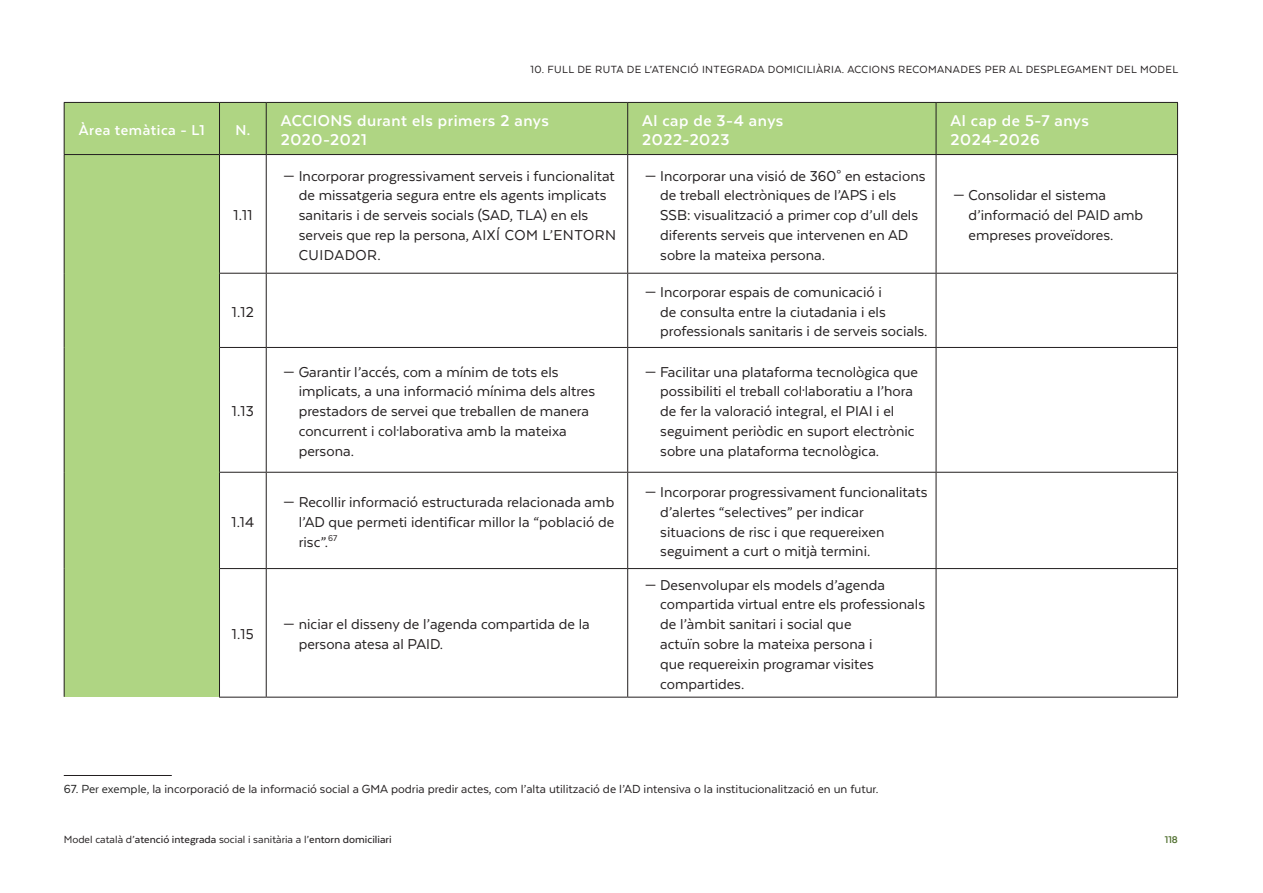
<style>
.page{position:relative;width:1263px;height:893px;background:#fff}
.page>*{position:absolute;margin:0;border:0;box-sizing:border-box;transform-origin:0 0}
.t1{font:700 18px/19.5px "Texta";letter-spacing:.03em;color:#fff}
.t2{font:16.5px/19.8px "Texta";color:#231f20}
.t3{font:700 16.5px "Texta";letter-spacing:.03em;color:#fff}
.t4{font:13.5px "Texta";color:#231f20}
.t5{font:12px "Texta";letter-spacing:.03em;color:#231f20}
.t6{font:500 12px "Texta";color:#231f20}
.t7{font:700 11.25px "Texta";color:#517030}
.t8{font:9.6px "Texta";color:#231f20}
.s1{color:#262626}
.s2{font-weight:400}
</style>
<div class="page">
<div style="left:64px;top:102px;width:155px;height:53px;background:#afd583"></div>
<div style="left:219px;top:102px;width:47px;height:53px;background:#afd583"></div>
<div style="left:266px;top:102px;width:362px;height:53px;background:#afd583"></div>
<div style="left:628px;top:102px;width:308px;height:53px;background:#afd583"></div>
<div style="left:936px;top:102px;width:241px;height:53px;background:#afd583"></div>
<div style="left:64px;top:155px;width:155px;height:118px;background:#afd583"></div>
<div style="left:64px;top:273px;width:155px;height:74px;background:#afd583"></div>
<div style="left:64px;top:347px;width:155px;height:125px;background:#afd583"></div>
<div style="left:64px;top:472px;width:155px;height:97px;background:#afd583"></div>
<div style="left:64px;top:569px;width:155px;height:128px;background:#afd583"></div>
<hr style="left:219px;top:103px;width:1px;height:51px;background:#231f20">
<hr style="left:266px;top:103px;width:1px;height:51px;background:#231f20">
<hr style="left:627px;top:103px;width:1px;height:51px;background:#231f20">
<hr style="left:936px;top:103px;width:1px;height:51px;background:#231f20">
<hr style="left:64px;top:155px;width:1px;height:118px;background:#231f20">
<hr style="left:64px;top:273px;width:1px;height:74px;background:#231f20">
<hr style="left:64px;top:347px;width:1px;height:125px;background:#231f20">
<hr style="left:64px;top:472px;width:1px;height:97px;background:#231f20">
<hr style="left:64px;top:569px;width:1px;height:128px;background:#231f20">
<hr style="left:64px;top:102px;width:155px;height:1px;background:#231f20">
<hr style="left:64px;top:103px;width:1px;height:51px;background:#231f20">
<hr style="left:219px;top:102px;width:47px;height:1px;background:#231f20">
<hr style="left:266px;top:102px;width:362px;height:1px;background:#231f20">
<hr style="left:628px;top:102px;width:308px;height:1px;background:#231f20">
<hr style="left:936px;top:102px;width:242px;height:1px;background:#231f20">
<hr style="left:1177px;top:103px;width:1px;height:51px;background:#231f20">
<hr style="left:219px;top:154px;width:47px;height:1px;background:#231f20">
<hr style="left:266px;top:154px;width:362px;height:1px;background:#231f20">
<hr style="left:628px;top:154px;width:308px;height:1px;background:#231f20">
<hr style="left:936px;top:154px;width:242px;height:1px;background:#231f20">
<hr style="left:219px;top:155px;width:1px;height:118px;background:#231f20">
<hr style="left:266px;top:155px;width:1px;height:118px;background:#231f20">
<hr style="left:627px;top:155px;width:1px;height:118px;background:#231f20">
<hr style="left:936px;top:155px;width:1px;height:118px;background:#231f20">
<hr style="left:1177px;top:155px;width:1px;height:118px;background:#231f20">
<hr style="left:219px;top:273px;width:47px;height:1px;background:#231f20">
<hr style="left:219px;top:274px;width:1px;height:73px;background:#231f20">
<hr style="left:266px;top:273px;width:362px;height:1px;background:#231f20">
<hr style="left:266px;top:274px;width:1px;height:73px;background:#231f20">
<hr style="left:628px;top:273px;width:308px;height:1px;background:#231f20">
<hr style="left:627px;top:274px;width:1px;height:73px;background:#231f20">
<hr style="left:936px;top:273px;width:242px;height:1px;background:#231f20">
<hr style="left:936px;top:274px;width:1px;height:73px;background:#231f20">
<hr style="left:1177px;top:274px;width:1px;height:73px;background:#231f20">
<hr style="left:219px;top:347px;width:47px;height:1px;background:#231f20">
<hr style="left:219px;top:348px;width:1px;height:124px;background:#231f20">
<hr style="left:266px;top:347px;width:362px;height:1px;background:#231f20">
<hr style="left:266px;top:348px;width:1px;height:124px;background:#231f20">
<hr style="left:628px;top:347px;width:308px;height:1px;background:#231f20">
<hr style="left:627px;top:348px;width:1px;height:124px;background:#231f20">
<hr style="left:936px;top:347px;width:242px;height:1px;background:#231f20">
<hr style="left:936px;top:348px;width:1px;height:124px;background:#231f20">
<hr style="left:1177px;top:348px;width:1px;height:124px;background:#231f20">
<hr style="left:219px;top:472px;width:47px;height:1px;background:#231f20">
<hr style="left:219px;top:473px;width:1px;height:95px;background:#231f20">
<hr style="left:266px;top:472px;width:362px;height:1px;background:#231f20">
<hr style="left:266px;top:473px;width:1px;height:95px;background:#231f20">
<hr style="left:628px;top:472px;width:308px;height:1px;background:#231f20">
<hr style="left:627px;top:473px;width:1px;height:95px;background:#231f20">
<hr style="left:936px;top:472px;width:242px;height:1px;background:#231f20">
<hr style="left:936px;top:473px;width:1px;height:95px;background:#231f20">
<hr style="left:1177px;top:473px;width:1px;height:95px;background:#231f20">
<hr style="left:219px;top:568px;width:47px;height:1px;background:#231f20">
<hr style="left:219px;top:569px;width:1px;height:128px;background:#231f20">
<hr style="left:266px;top:568px;width:362px;height:1px;background:#231f20">
<hr style="left:266px;top:569px;width:1px;height:128px;background:#231f20">
<hr style="left:628px;top:568px;width:308px;height:1px;background:#231f20">
<hr style="left:627px;top:569px;width:1px;height:128px;background:#231f20">
<hr style="left:936px;top:568px;width:242px;height:1px;background:#231f20">
<hr style="left:936px;top:569px;width:1px;height:128px;background:#231f20">
<hr style="left:1177px;top:569px;width:1px;height:128px;background:#231f20">
<hr style="left:219px;top:697px;width:47px;height:1px;background:#231f20">
<hr style="left:266px;top:697px;width:362px;height:1px;background:#231f20">
<hr style="left:628px;top:697px;width:308px;height:1px;background:#231f20">
<hr style="left:936px;top:697px;width:242px;height:1px;background:#231f20">
<hr style="left:64px;top:154px;width:155px;height:1px;background:#231f20">
<hr style="left:64px;top:775px;width:108px;height:1px;background:#231f20">
<p class="t5" style="left:530px;top:63px;width:649px">10. FULL DE RUTA DE L’ATENCIÓ INTEGRADA DOMICILIÀRIA. ACCIONS RECOMANADES PER AL DESPLEGAMENT DEL MODEL</p>
<p class="t3" style="left:79px;top:121px;width:127px">Àrea temàtica - L1</p>
<p class="t3" style="left:235px;top:121px;width:16px">N.</p>
<p class="t1" style="left:281px;top:110px;width:270px">ACCIONS durant els primers 2 anys<br>2020-2021</p>
<p class="t1" style="left:642px;top:110px;width:143px">Al cap de 3-4 anys<br>2022-2023</p>
<p class="t1" style="left:950px;top:110px;width:140px">Al cap de 5-7 anys<br>2024-2026</p>
<p class="t2" style="left:233px;top:205px;width:20px">1.11</p>
<p class="t2" style="left:232px;top:302px;width:23px">1.12</p>
<p class="t2" style="left:232px;top:401px;width:23px">1.13</p>
<p class="t2" style="left:231px;top:512px;width:24px">1.14</p>
<p class="t2" style="left:232px;top:624px;width:23px">1.15</p>
<p class="t2" style="left:283px;top:166px;width:333px">— Incorporar progressivament serveis i funcionalitat</p>
<p class="t2" style="left:299px;top:185px;width:319px">de missatgeria segura entre els agents implicats sanitaris i de serveis socials (SAD, TLA) en els serveis que rep la persona, AIXÍ COM L’ENTORN CUIDADOR.</p>
<p class="t2" style="left:283px;top:361px;width:277px">— Garantir l’accés, com a mínim de tots els</p>
<p class="t2" style="left:299px;top:381px;width:298px">implicats, a una informació mínima dels altres prestadors de servei que treballen de manera concurrent i col·laborativa amb la mateixa persona.</p>
<p class="t2" style="left:283px;top:492px;width:332px">— Recollir informació estructurada relacionada amb</p>
<p class="t2" style="left:299px;top:512px;width:317px">l’AD que permeti identificar millor la “població de</p>
<p class="t8" style="left:328px;top:533px;width:11px">67</p>
<p class="t2" style="left:299px;top:531px;width:31px">risc”.</p>
<p class="t2" style="left:283px;top:614px;width:308px">— niciar el disseny de l’agenda compartida de la</p>
<p class="t2" style="left:299px;top:634px;width:146px">persona atesa al PAID.</p>
<p class="t2" style="left:645px;top:166px;width:282px">— Incorporar una visió de 360° en estacions</p>
<p class="t2" style="left:660px;top:185px;width:259px">de treball electròniques de l’APS i els SSB: visualització a primer cop d’ull dels diferents serveis que intervenen en AD sobre la mateixa persona.</p>
<p class="t2" style="left:953px;top:185px;width:155px">— Consolidar el sistema</p>
<p class="t2" style="left:968px;top:205px;width:176px">d’informació del PAID amb empreses proveïdores.</p>
<p class="t2" style="left:645px;top:282px;width:239px">— Incorporar espais de comunicació i</p>
<p class="t2" style="left:660px;top:302px;width:269px">de consulta entre la ciutadania i els professionals sanitaris i de serveis socials.</p>
<p class="t2" style="left:645px;top:361px;width:275px">— Facilitar una plataforma tecnològica que</p>
<p class="t2" style="left:660px;top:381px;width:256px">possibiliti el treball col·laboratiu a l’hora de fer la valoració integral, el PIAI i el seguiment periòdic en suport electrònic sobre una plataforma tecnològica.</p>
<p class="t2" style="left:645px;top:482px;width:284px">— Incorporar progressivament funcionalitats</p>
<p class="t2" style="left:660px;top:502px;width:226px">d’alertes “selectives” per indicar situacions de risc i que requereixen seguiment a curt o mitjà termini.</p>
<p class="t2" style="left:645px;top:575px;width:242px">— Desenvolupar els models d’agenda</p>
<p class="t2" style="left:660px;top:594px;width:266px">compartida virtual entre els professionals de l’àmbit sanitari i social que<br>actuïn sobre la mateixa persona i<br>que requereixin programar visites compartides.</p>
<p class="t4" style="left:64px;top:782px;width:816px"><span class="s1">67. Per exemple,</span> la incorporació de la informació social a GMA podria predir actes, com l’alta utilització de l’AD intensiva o la institucionalització en un futur.</p>
<p class="t6" style="left:64px;top:834px;width:329px"><span class="s2">Model català d’</span>atenció integrada <span class="s2">social i sanitària a l’</span>entorn domiciliari</p>
<p class="t7" style="left:1165px;top:834px;width:15px">118</p>
</div>
